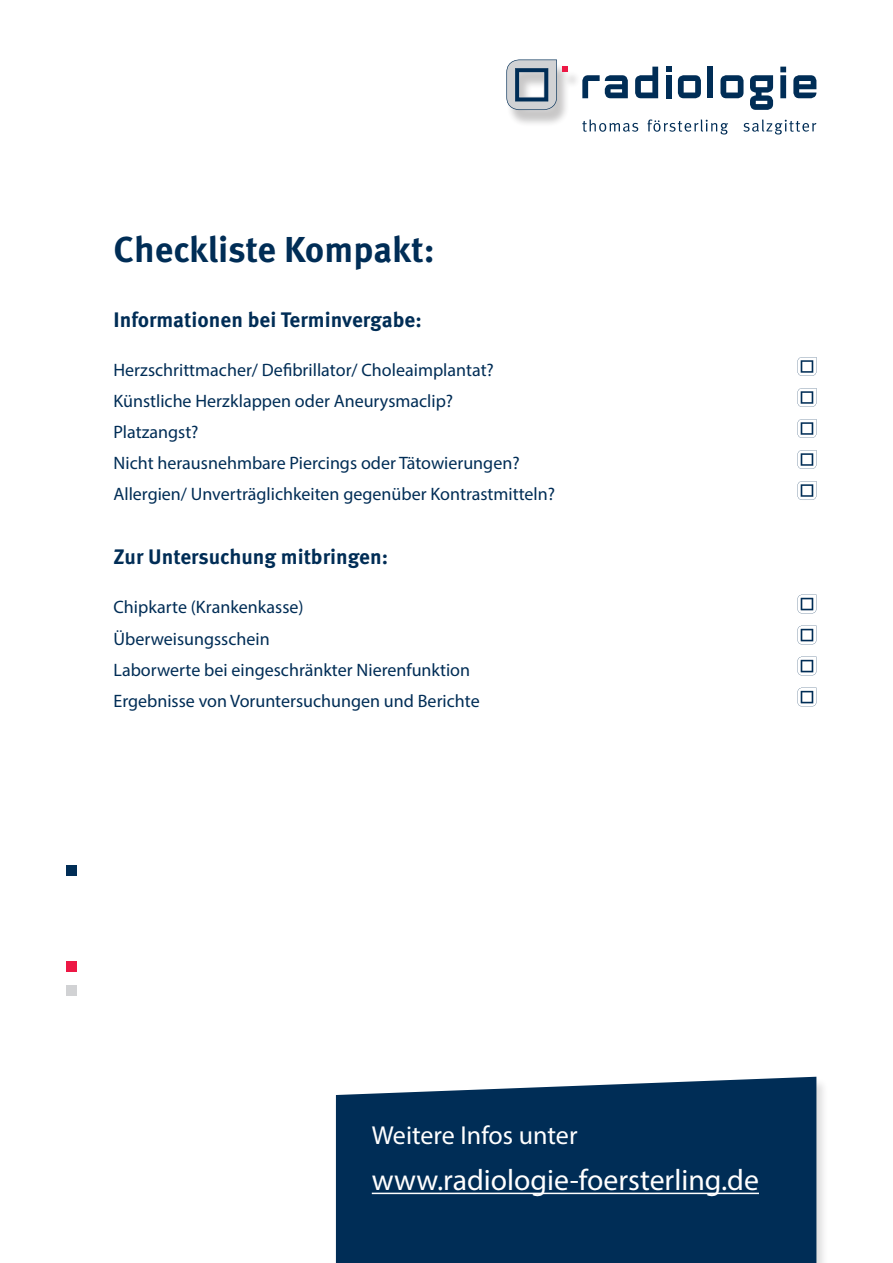
<style>
.page{position:relative;width:893px;height:1263px;background:#fff}
.page>*{position:absolute;margin:0;border:0;box-sizing:border-box;transform-origin:0 0}
.t1{font:700 36px "Meta Pro";color:#002d56}
.t2{font:29.7px "Myriad Pro";color:#fff}
.t3{font:26.1px "Myriad Pro";color:#fff}
.t4{font:700 21px "Meta Pro";color:#002d56}
.t5{font:18px "Myriad Pro";color:#002d56}
</style>
<div class="page">
<svg style="left:797px;top:357px;width:19px;height:19px"></svg>
<svg style="left:797px;top:388px;width:19px;height:19px"></svg>
<svg style="left:797px;top:419px;width:19px;height:19px"></svg>
<svg style="left:797px;top:450px;width:19px;height:19px"></svg>
<svg style="left:797px;top:481px;width:19px;height:19px"></svg>
<svg style="left:797px;top:595px;width:19px;height:18px"></svg>
<svg style="left:797px;top:626px;width:19px;height:18px"></svg>
<svg style="left:797px;top:657px;width:19px;height:18px"></svg>
<svg style="left:797px;top:688px;width:19px;height:18px"></svg>
<div style="left:506px;top:64px;width:74px;height:63px;background:#231f20;opacity:.25"></div>
<svg style="left:506px;top:60px;width:62px;height:50px"></svg>
<svg style="left:635px;top:67px;width:23px;height:31px"></svg>
<div style="left:666px;top:75px;width:5px;height:23px;background:#002d56"></div>
<svg style="left:666px;top:67px;width:5px;height:5px"></svg>
<svg style="left:678px;top:75px;width:23px;height:23px"></svg>
<div style="left:707px;top:67px;width:6px;height:31px;background:#002d56"></div>
<svg style="left:720px;top:75px;width:24px;height:23px"></svg>
<svg style="left:780px;top:67px;width:6px;height:31px"></svg>
<svg style="left:582px;top:75px;width:46px;height:23px"></svg>
<svg style="left:750px;top:75px;width:23px;height:35px"></svg>
<svg style="left:793px;top:75px;width:23px;height:23px"></svg>
<svg style="left:582px;top:119px;width:56px;height:13px"></svg>
<svg style="left:647px;top:119px;width:81px;height:16px"></svg>
<svg style="left:743px;top:119px;width:73px;height:16px"></svg>
<div style="left:66px;top:865px;width:11px;height:11px;background:#002d56"></div>
<div style="left:66px;top:985px;width:11px;height:11px;background:#d1d2d4"></div>
<div style="left:66px;top:961px;width:11px;height:11px;background:#ed1845"></div>
<div style="left:333px;top:1078px;width:495px;height:185px;background:#231f20;opacity:.15"></div>
<div style="left:336px;top:1077px;width:480px;height:186px;background:#002d56"></div>
<hr style="left:372px;top:1192px;width:387px;height:2px;background:#fff">
<p class="t1" style="left:113px;top:227px;width:323px">Checkliste Kompakt:</p>
<p class="t4" style="left:113px;top:306px;width:310px">Informationen bei Terminvergabe:</p>
<p class="t5" style="left:113px;top:359px;width:382px">Herzschrittmacher/ Defibrillator/ Choleaimplantat?</p>
<p class="t5" style="left:113px;top:390px;width:341px">Künstliche Herzklappen oder Aneurysmaclip?</p>
<p class="t5" style="left:113px;top:421px;width:87px">Platzangst?</p>
<p class="t5" style="left:113px;top:452px;width:408px">Nicht herausnehmbare Piercings oder Tätowierungen?</p>
<p class="t5" style="left:113px;top:483px;width:443px">Allergien/ Unverträglichkeiten gegenüber Kontrastmitteln?</p>
<p class="t4" style="left:113px;top:544px;width:276px">Zur Untersuchung mitbringen:</p>
<p class="t5" style="left:113px;top:596px;width:192px">Chipkarte (Krankenkasse)</p>
<p class="t5" style="left:113px;top:627px;width:158px">Überweisungsschein</p>
<p class="t5" style="left:113px;top:658px;width:358px">Laborwerte bei eingeschränkter Nierenfunktion</p>
<p class="t5" style="left:113px;top:689px;width:368px">Ergebnisse von Voruntersuchungen und Berichte</p>
<p class="t3" style="left:372px;top:1119px;width:207px">Weitere Infos unter</p>
<p class="t2" style="left:372px;top:1162px;width:389px">www.radiologie-foersterling.de</p>
</div>
